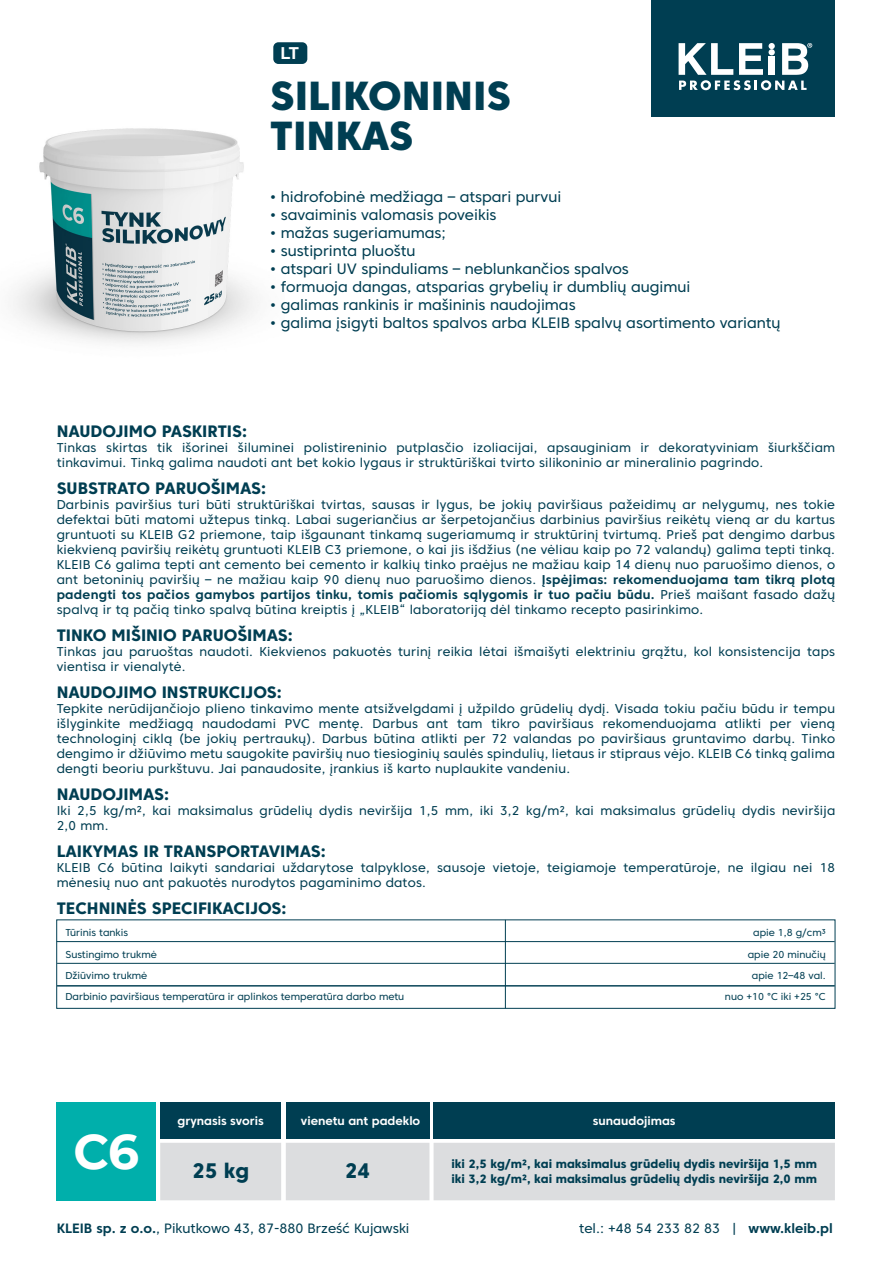
<style>
.page{position:relative;width:893px;height:1263px;background:#fff}
.page>*{position:absolute;margin:0;border:0;box-sizing:border-box;transform-origin:0 0}
.t1{font:700 48.6px "Montserrat";color:#fff}
.t2{font:800 40.5px/40.5px "Core Sans C 85";color:#003e52}
.t3{font:800 21px "Core Sans C 75";color:#003e52}
.t4{font:800 16.5px "Core Sans C 75";color:#003e52}
.t5{font:700 16.5px "Helvetica";color:#fff}
.t6{font:15px "Core Sans C 45";color:#003e52}
.t7{font:13.5px "Core Sans C 45";color:#003e52}
.t8{font:12.75px/15px "Core Sans C 45";letter-spacing:.02em;color:#003e52}
.t9{font:700 12.75px "Core Sans C 65";letter-spacing:.02em;color:#003e52}
.t10{font:800 12px/15.6px "Core Sans C 75";color:#003e52}
.t11{font:700 12px "Core Sans C 65";color:#fff}
.t12{font:10.05px/21.1px "Core Sans C 45";color:#003e52}
.s1{font-family:"Core Sans C 65";font-weight:700}
.s2{font-family:"Core Sans C 45";font-weight:400}
</style>
<div class="page">
<img style="left:13px;top:128px;width:246px;height:215px">
<div style="left:160px;top:1102px;width:121px;height:36px;background:#003e52"></div>
<div style="left:286px;top:1102px;width:143px;height:36px;background:#003e52"></div>
<div style="left:160px;top:1143px;width:675px;height:57px;background:#dcdddf"></div>
<div style="left:434px;top:1102px;width:401px;height:36px;background:#003e52"></div>
<div style="left:273px;top:42px;width:34px;height:22px;background:#003e52;border-radius:5px"></div>
<div style="left:57px;top:1102px;width:99px;height:98px;background:#00afab"></div>
<hr style="left:505px;top:920px;width:1px;height:88px;background:#003e52">
<hr style="left:57px;top:941px;width:778px;height:1px;background:#003e52">
<hr style="left:57px;top:963px;width:778px;height:1px;background:#003e52">
<hr style="left:57px;top:985px;width:778px;height:1px;background:#003e52">
<div style="left:56px;top:919px;width:779px;height:90px;border:1px solid #003e52"></div>
<div style="left:651px;top:0;width:184px;height:116px;background:#003e52"></div>
<svg style="left:679px;top:43px;width:133px;height:47px"></svg>
<p class="t5" style="left:280px;top:43px;width:20px">LT</p>
<h2 class="t2" style="left:270px;top:75px;width:242px">SILIKONINIS<br>TINKAS</h2>
<p class="t6" style="left:270px;top:188px;width:293px">• hidrofobinė medžiaga – atspari purvui</p>
<p class="t6" style="left:270px;top:206px;width:228px">• savaiminis valomasis poveikis</p>
<p class="t6" style="left:270px;top:224px;width:177px">• mažas sugeriamumas;</p>
<p class="t6" style="left:270px;top:242px;width:147px">• sustiprinta pluoštu</p>
<p class="t6" style="left:270px;top:260px;width:360px">• atspari UV spinduliams – neblunkančios spalvos</p>
<p class="t6" style="left:270px;top:278px;width:422px">• formuoja dangas, atsparias grybelių ir dumblių augimui</p>
<p class="t6" style="left:270px;top:296px;width:307px">• galimas rankinis ir mašininis naudojimas</p>
<p class="t6" style="left:270px;top:314px;width:512px">• galima įsigyti baltos spalvos arba KLEIB spalvų asortimento variantų</p>
<p class="t4" style="left:57px;top:421px;width:192px">NAUDOJIMO PASKIRTIS:</p>
<p class="t8" style="left:57px;top:440px;width:780px">Tinkas skirtas tik išorinei šiluminei polistireninio putplasčio izoliacijai, apsauginiam ir dekoratyviniam šiurkščiam tinkavimui. Tinką galima naudoti ant bet kokio lygaus ir struktūriškai tvirto silikoninio ar mineralinio pagrindo.</p>
<p class="t4" style="left:57px;top:478px;width:211px">SUBSTRATO PARUOŠIMAS:</p>
<p class="t8" style="left:57px;top:497px;width:780px;text-align:justify">Darbinis paviršius turi būti struktūriškai tvirtas, sausas ir lygus, be jokių paviršiaus pažeidimų ar nelygumų, nes tokie defektai būti matomi užtepus tinką. Labai sugeriančius ar šerpetojančius darbinius paviršius reikėtų vieną ar du kartus gruntuoti su KLEIB G2 priemone, taip išgaunant tinkamą sugeriamumą ir struktūrinį tvirtumą. Prieš pat dengimo darbus kiekvieną paviršių reikėtų gruntuoti KLEIB C3 priemone, o kai jis išdžius (ne vėliau kaip po 72 valandų) galima tepti tinką.<br>KLEIB C6 galima tepti ant cemento bei cemento ir kalkių tinko praėjus ne mažiau kaip 14 dienų nuo paruošimo dienos, o ant betoninių paviršių – ne mažiau kaip 90 dienų nuo paruošimo dienos. <span class="s1">Įspėjimas: rekomenduojama tam tikrą plotą</span></p>
<p class="t9" style="left:57px;top:586px;width:780px">padengti tos pačios gamybos partijos tinku, tomis pačiomis sąlygomis ir tuo pačiu būdu. <span class="s2">Prieš maišant fasado dažų</span></p>
<p class="t8" style="left:57px;top:602px;width:648px">spalvą ir tą pačią tinko spalvą būtina kreiptis į „KLEIB“ laboratoriją dėl tinkamo recepto pasirinkimo.</p>
<p class="t4" style="left:57px;top:625px;width:238px">TINKO MIŠINIO PARUOŠIMAS:</p>
<p class="t8" style="left:57px;top:644px;width:780px">Tinkas jau paruoštas naudoti. Kiekvienos pakuotės turinį reikia lėtai išmaišyti elektriniu grąžtu, kol konsistencija taps vientisa ir vienalytė.</p>
<p class="t4" style="left:57px;top:682px;width:227px">NAUDOJIMO INSTRUKCIJOS:</p>
<p class="t8" style="left:57px;top:701px;width:780px;text-align:justify">Tepkite nerūdijančiojo plieno tinkavimo mente atsižvelgdami į užpildo grūdelių dydį. Visada tokiu pačiu būdu ir tempu išlyginkite medžiagą naudodami PVC mentę. Darbus ant tam tikro paviršiaus rekomenduojama atlikti per vieną technologinį ciklą (be jokių pertraukų). Darbus būtina atlikti per 72 valandas po paviršiaus gruntavimo darbų. Tinko dengimo ir džiūvimo metu saugokite paviršių nuo tiesioginių saulės spindulių, lietaus ir stipraus vėjo. KLEIB C6 tinką galima dengti beoriu purkštuvu. Jai panaudosite, įrankius iš karto nuplaukite vandeniu.</p>
<p class="t4" style="left:57px;top:784px;width:114px">NAUDOJIMAS:</p>
<p class="t8" style="left:57px;top:803px;width:780px">Iki 2,5 kg/m2, kai maksimalus grūdelių dydis neviršija 1,5 mm, iki 3,2 kg/m2, kai maksimalus grūdelių dydis neviršija<br>2,0 mm.</p>
<p class="t4" style="left:57px;top:841px;width:271px">LAIKYMAS IR TRANSPORTAVIMAS:</p>
<p class="t8" style="left:57px;top:860px;width:780px">KLEIB C6 būtina laikyti sandariai uždarytose talpyklose, sausoje vietoje, teigiamoje temperatūroje, ne ilgiau nei 18 mėnesių nuo ant pakuotės nurodytos pagaminimo datos.</p>
<p class="t4" style="left:57px;top:898px;width:231px">TECHNINĖS SPECIFIKACIJOS:</p>
<p class="t12" style="left:65px;top:922px;width:340px">Tūrinis tankis<br>Sustingimo trukmė<br>Džiūvimo trukmė<br>Darbinio paviršiaus temperatūra ir aplinkos temperatūra darbo metu</p>
<p class="t12" style="left:725px;top:922px;width:102px;text-align:right">apie 1,8 g/cm3<br>apie 20 minučių apie 12–48 val.<br>nuo +10 °C iki +25 °C</p>
<h1 class="t1" style="left:73px;top:1116px;width:67px">C6</h1>
<p class="t11" style="left:177px;top:1113px;width:88px">grynasis svoris</p>
<h3 class="t3" style="left:192px;top:1157px;width:59px">25 kg</h3>
<h3 class="t3" style="left:345px;top:1157px;width:27px">24</h3>
<p class="t11" style="left:301px;top:1113px;width:121px">vienetu ant padeklo</p>
<p class="t11" style="left:593px;top:1113px;width:84px">sunaudojimas</p>
<p class="t10" style="left:451px;top:1155px;width:367px">iki 2,5 kg/m2, kai maksimalus grūdelių dydis neviršija 1,5 mm iki 3,2 kg/m2, kai maksimalus grūdelių dydis neviršija 2,0 mm</p>
<p class="t7" style="left:57px;top:1220px;width:354px"><span class="s1">KLEIB sp. z o.o.</span>, Pikutkowo 43, 87-880 Brześć Kujawski</p>
<p class="t7" style="left:579px;top:1220px;width:255px">tel.: +48 54 233 82 83 | <span class="s1">www.kleib.pl</span></p>
</div>
